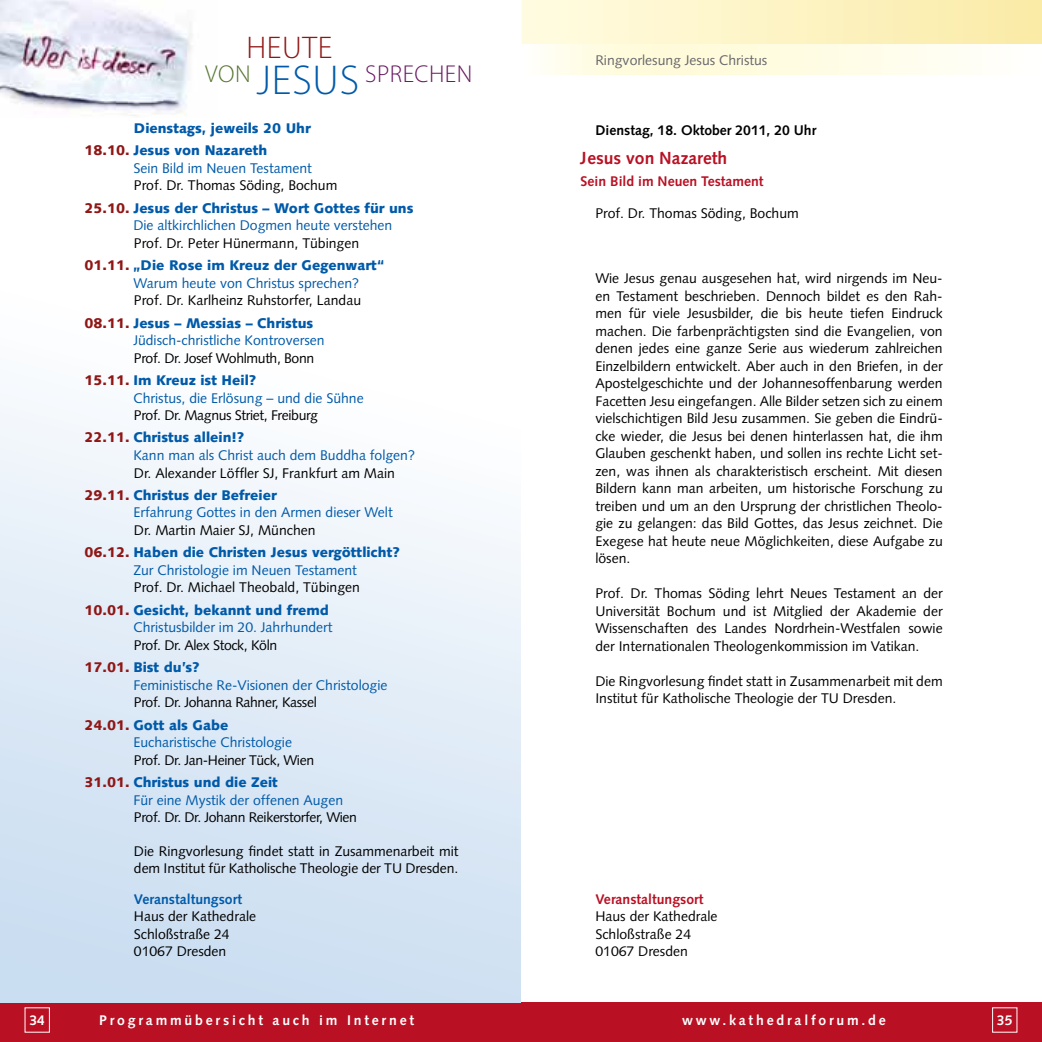
<style>
.page{position:relative;width:1042px;height:1042px;background:#fff}
.page>*{position:absolute;margin:0;border:0;box-sizing:border-box;transform-origin:0 0}
.t1{font:300 31.5px "Myriad Pro";letter-spacing:.02em;color:#8f1716}
.t2{font:300 24.5px "Myriad Pro";letter-spacing:.02em;color:#68175f}
.t3{font:700 17.5px "Syntax";color:#b91023}
.t4{font:14px/17.5px "Syntax";color:#000}
.t5{font:14px "Syntax";color:#005aa9}
.t6{font:14px/22.4px "Syntax";letter-spacing:-.025em;color:#000}
.t7{font:900 14px/22.4px "Syntax";color:#005aa9}
.t8{font:700 14px "Syntax";letter-spacing:.2em;color:#fff}
.t9{font:700 14px "Syntax";color:#b91023}
.t10{font:700 14px "Syntax";color:#000}
.t11{font:14px "Syntax";color:#68676c}
.t12{font:700 14px "Syntax";color:#005aa9}
.s1{color:#55742f}
.s2{font-size:42px;color:#005aa9}
.s3{color:#8f1716}
.s4{font-weight:400;color:#000}
.s5{font-weight:900;color:#8f1716}
.s6{font-weight:900;color:#005aa9}
</style>
<div class="page">
<div style="left:521px;top:1002px;width:521px;height:40px;background:#b91023"></div>
<div style="left:0;top:1002px;width:521px;height:40px;background:#b91023"></div>
<div style="left:521px;top:0;width:521px;height:45px;background:linear-gradient(to right,#fffce2,#faeba7)"></div>
<div style="left:0;top:142px;width:521px;height:860px;background:linear-gradient(to bottom,#fff,#cbdef1)"></div>
<img style="left:0;top:0;width:192px;height:116px">
<svg style="left:547px;top:45px;width:416px;height:29px;background:#fffce3"></svg>
<h1 class="t1" style="left:246px;top:30px;width:87px">HEUTE</h1>
<h2 class="t2" style="left:205px;top:60px;width:269px"><span class="s1">VON</span> <span class="s2">JESUS</span> SPRECH EN</h2>
<p class="t7" style="left:84px;top:117px;width:228px;text-indent:50px">Dienstags, jeweils 20 Uhr<br><span class="s3">18.10.</span> Jesus von Nazareth</p>
<p class="t5" style="left:133px;top:159px;width:180px">Sein Bild im Neuen Testament</p>
<p class="t7" style="left:84px;top:174px;width:331px;text-indent:50px"><span class="s4">Prof. Dr. Thomas Söding, Bochum<br></span><span class="s3">25.10.</span> Jesus der Christus – Wort Gottes für uns</p>
<p class="t5" style="left:133px;top:217px;width:260px">Die altkirchlichen Dogmen heute verstehen</p>
<p class="t4" style="left:84px;top:232px;width:301px;line-height:22.4px;text-indent:50px">Prof. Dr. Peter Hünermann, Tübingen<br><span class="s5">01.11.</span> <span class="s6">„Die Rose im Kreuz der Gegenwart“</span></p>
<p class="t5" style="left:133px;top:274px;width:227px">Warum heute von Christus sprechen?</p>
<p class="t4" style="left:84px;top:289px;width:278px;line-height:22.4px;text-indent:50px">Prof. Dr. Karlheinz Ruhstorfer, Landau<br><span class="s5">08.11.</span> <span class="s6">Jesus – Messias – Christus</span></p>
<p class="t5" style="left:133px;top:332px;width:193px">Jüdisch-christliche Kontroversen</p>
<p class="t6" style="left:84px;top:346px;width:231px;text-indent:50px">Prof. Dr. Josef Wohlmuth, Bonn<br><span class="s5">15.11.</span> <span class="s6">Im Kreuz ist Heil?</span></p>
<p class="t5" style="left:133px;top:389px;width:232px">Christus, die Erlösung – und die Sühne</p>
<p class="t6" style="left:84px;top:404px;width:235px;text-indent:50px">Prof. Dr. Magnus Striet, Freiburg<br><span class="s5">22.11.</span> <span class="s6">Christus allein!?</span></p>
<p class="t5" style="left:133px;top:447px;width:283px">Kann man als Christ auch dem Buddha folgen?</p>
<p class="t4" style="left:84px;top:461px;width:312px;line-height:22.4px;text-indent:50px">Dr. Alexander Löffler SJ, Frankfurt am Main<br><span class="s5">29.11.</span> <span class="s6">Christus der Befreier</span></p>
<p class="t5" style="left:133px;top:504px;width:261px">Erfahrung Gottes in den Armen dieser Welt</p>
<p class="t7" style="left:84px;top:519px;width:317px;text-indent:50px"><span class="s4">Dr. Martin Maier SJ, München<br></span><span class="s3">06.12.</span> Haben die Christen Jesus vergöttlicht?</p>
<p class="t5" style="left:133px;top:562px;width:225px">Zur Christologie im Neuen Testament</p>
<p class="t4" style="left:84px;top:576px;width:277px;line-height:22.4px;text-indent:50px">Prof. Dr. Michael Theobald, Tübingen<br><span class="s5">10.01.</span> <span class="s6">Gesicht, bekannt und fremd</span></p>
<p class="t5" style="left:133px;top:619px;width:201px">Christusbilder im 20. Jahrhundert</p>
<p class="t6" style="left:84px;top:634px;width:194px;text-indent:50px">Prof. Dr. Alex Stock, Köln<br><span class="s5">17.01.</span> <span class="s6">Bist du’s?</span></p>
<p class="t5" style="left:133px;top:677px;width:256px">Feministische Re-Visionen der Christologie</p>
<p class="t6" style="left:84px;top:691px;width:234px;text-indent:50px">Prof. Dr. Johanna Rahner, Kassel<br><span class="s5">24.01.</span> <span class="s6">Gott als Gabe</span></p>
<p class="t5" style="left:133px;top:734px;width:160px">Eucharistische Christologie</p>
<p class="t6" style="left:84px;top:749px;width:231px;text-indent:50px">Prof. Dr. Jan-Heiner Tück, Wien<br><span class="s5">31.01.</span> <span class="s6">Christus und die Zeit</span></p>
<p class="t5" style="left:133px;top:791px;width:211px">Für eine Mystik der offenen Augen</p>
<p class="t6" style="left:134px;top:806px;width:224px">Prof. Dr. Dr. Johann Reikerstorfer, Wien</p>
<p class="t4" style="left:134px;top:843px;width:326px;line-height:16.8px">Die Ringvorlesung findet statt in Zusammenarbeit mit dem Institut für Katholische Theologie der TU Dresden.</p>
<p class="t12" style="left:134px;top:891px;width:110px">Veranstaltungsort</p>
<p class="t4" style="left:134px;top:907px;width:124px">Haus der Kathedrale<br>Schloßstraße 24<br>01067 Dresden</p>
<p class="t11" style="left:595px;top:52px;width:173px">Ringvorlesung Jesus Christus</p>
<p class="t10" style="left:595px;top:122px;width:222px">Dienstag, 18. Oktober 2011, 20 Uhr</p>
<p class="t3" style="left:580px;top:148px;width:148px">Jesus von Nazareth</p>
<p class="t9" style="left:580px;top:173px;width:185px">Sein Bild im Neuen Testament</p>
<p class="t4" style="left:595px;top:204px;width:205px">Prof. Dr. Thomas Söding, Bochum</p>
<p class="t4" style="left:595px;top:270px;width:349px;text-align:justify">Wie Jesus genau ausgesehen hat, wird nirgends im Neu&shy;en Testament beschrieben. Dennoch bildet es den Rah&shy;men für viele Jesusbilder, die bis heute tiefen Eindruck machen. Die farbenprächtigsten sind die Evangelien, von denen jedes eine ganze Serie aus wiederum zahlreichen Einzelbildern entwickelt. Aber auch in den Briefen, in der Apostelgeschichte und der Johannesoffenbarung werden Facetten Jesu eingefangen. Alle Bilder setzen sich zu einem vielschichtigen Bild Jesu zusammen. Sie geben die Eindrü&shy;cke wieder, die Jesus bei denen hinterlassen hat, die ihm Glauben geschenkt haben, und sollen ins rechte Licht set&shy;zen, was ihnen als charakteristisch erscheint. Mit diesen Bildern kann man arbeiten, um historische Forschung zu treiben und um an den Ursprung der christlichen Theolo&shy;gie zu gelangen: das Bild Gottes, das Jesus zeichnet. Die Exegese hat heute neue Möglichkeiten, diese Aufgabe zu lösen.</p>
<p class="t4" style="left:595px;top:585px;width:349px;text-align:justify">Prof. Dr. Thomas Söding lehrt Neues Testament an der Universität Bochum und ist Mitglied der Akademie der Wissenschaften des Landes Nordrhein-Westfalen sowie der Internationalen Theologenkommission im Vatikan.</p>
<p class="t4" style="left:595px;top:672px;width:349px">Die Ringvorlesung findet statt in Zusammenarbeit mit dem<br>Institut für Katholische Theologie der TU Dresden.</p>
<p class="t9" style="left:595px;top:891px;width:110px">Veranstaltungsort</p>
<p class="t4" style="left:595px;top:907px;width:124px">Haus der Kathedrale<br>Schloßstraße 24<br>01067 Dresden</p>
<p class="t8" style="left:29px;top:1012px;width:17px">34</p>
<p class="t8" style="left:99px;top:1012px;width:316px">Programmübersicht auch im Internet</p>
<p class="t8" style="left:682px;top:1012px;width:205px">www.kathedralforum.de</p>
<p class="t8" style="left:997px;top:1012px;width:17px">35</p>
</div>
